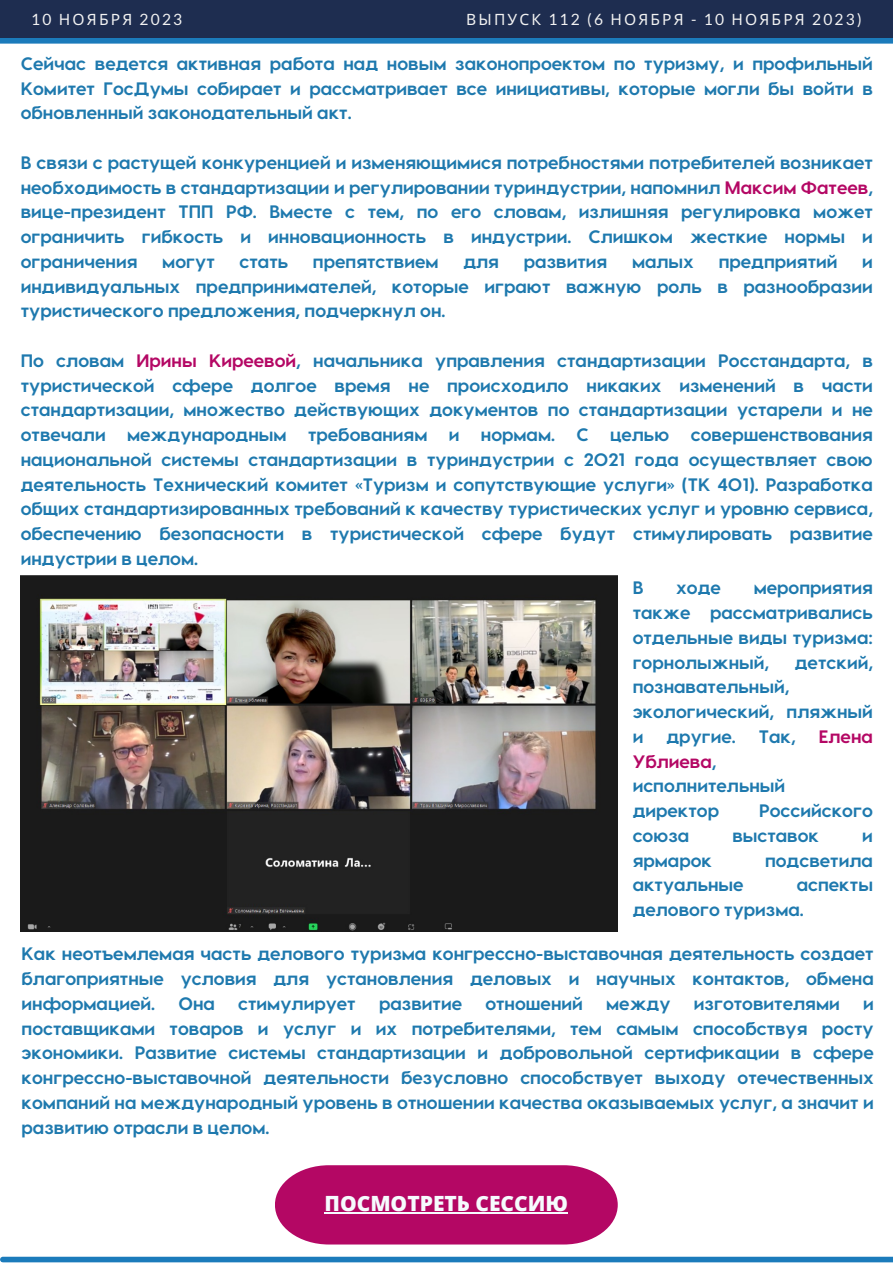
<style>
.page{position:relative;width:893px;height:1264px;background:#fff}
.page>*{position:absolute;margin:0;border:0;box-sizing:border-box;transform-origin:0 0}
.t1{font:800 21px "Open Sans";color:#f6fbfe}
.t2{font:700 18px/24.8px "Visby CF";color:#1e79ae;text-align:justify}
.t3{font:700 18px "Visby CF";color:#b40764}
.t4{font:15.6px "Noto Sans";letter-spacing:.14em;color:#f2f2f2}
.t5{font:15.6px "Lato";letter-spacing:.14em;color:#f2f2f2}
.s1{font-family:"Noto Sans"}
.s2{font-family:"Lato"}
.s3{color:#b40764}
</style>
<div class="page">
<div style="left:0;top:0;width:892px;height:38px;background:#1e2d50"></div>
<div style="left:3px;top:1256px;width:889px;height:6px;background:#1b7bbb"></div>
<div style="left:0;top:38px;width:892px;height:6px;background:#1b7bbb"></div>
<img style="left:21px;top:575px;width:597px;height:356px">
<svg style="left:275px;top:1165px;width:342px;height:79px;background:#b91a70"></svg>
<hr style="left:324px;top:1212px;width:244px;height:1px;background:#f6fbfe">
<p class="t5" style="left:31px;top:10px;width:152px">10 <span class="s1">НОЯБРЯ</span> 2023</p>
<p class="t4" style="left:466px;top:8px;width:397px">ВЫПУСК <span class="s2">112 (6</span> НОЯБРЯ <span class="s2">- 10</span> НОЯБРЯ <span class="s2">2023)</span></p>
<p class="t2" style="left:21px;top:50px;width:853px">Сейчас ведется активная работа над новым законопроектом по туризму, и профильный Комитет ГосДумы собирает и рассматривает все инициативы, которые могли бы войти в обновленный законодательный акт.</p>
<p class="t2" style="left:21px;top:149px;width:853px">В связи с растущей конкуренцией и изменяющимися потребностями потребителей возникает необходимость в стандартизации и регулировании туриндустрии, напомнил <span class="s3">Максим Фатеев</span>, вице-президент ТПП РФ. Вместе с тем, по его словам, излишняя регулировка может ограничить гибкость и инновационность в индустрии. Слишком жесткие нормы и ограничения</p>
<p class="t2" style="left:162px;top:248px;width:54px">могут</p>
<p class="t2" style="left:239px;top:248px;width:50px">стать</p>
<p class="t2" style="left:313px;top:248px;width:127px">препятствием</p>
<p class="t2" style="left:463px;top:248px;width:37px">для</p>
<p class="t2" style="left:524px;top:248px;width:85px">развития</p>
<p class="t2" style="left:632px;top:248px;width:63px">малых</p>
<p class="t2" style="left:718px;top:248px;width:120px">предприятий</p>
<p class="t2" style="left:21px;top:248px;width:853px;text-indent:841px">и индивидуальных предпринимателей, которые играют важную роль в разнообразии туристического предложения, подчеркнул он.</p>
<p class="t2" style="left:21px;top:347px;width:853px">По словам <span class="s3">Ирины Киреевой</span>, начальника управления стандартизации Росстандарта, в туристической сфере долгое время не происходило никаких изменений в части стандартизации, множество действующих документов по стандартизации устарели и не отвечали международным требованиям и нормам. С целью совершенствования национальной системы стандартизации в туриндустрии с 2021 года осуществляет свою деятельность Технический комитет «Туризм и сопутствующие услуги» (ТК 401). Разработка общих стандартизированных требований к качеству туристических услуг и уровню сервиса, обеспечению безопасности в туристической сфере будут стимулировать развитие индустрии в целом.</p>
<p class="t2" style="left:632px;top:574px;width:12px">В</p>
<p class="t2" style="left:676px;top:574px;width:46px">ходе</p>
<p class="t2" style="left:632px;top:574px;width:242px;text-indent:121px">мероприятия также рассматривались отдельные виды туризма: горнолыжный,</p>
<p class="t2" style="left:794px;top:649px;width:80px">детский,</p>
<p class="t2" style="left:632px;top:673px;width:242px;text-align:left">познавательный, экологический, пляжный и</p>
<p class="t2" style="left:666px;top:723px;width:71px">другие.</p>
<p class="t2" style="left:758px;top:723px;width:38px">Так,</p>
<p class="t3" style="left:818px;top:724px;width:56px">Елена</p>
<p class="t2" style="left:632px;top:747px;width:154px;text-align:left"><span class="s3">Ублиева</span>, исполнительный директор</p>
<p class="t2" style="left:759px;top:797px;width:115px">Российского</p>
<p class="t2" style="left:632px;top:822px;width:58px">союза</p>
<p class="t2" style="left:732px;top:822px;width:88px">выставок</p>
<p class="t2" style="left:862px;top:822px;width:12px">и</p>
<p class="t2" style="left:632px;top:846px;width:81px">ярмарок</p>
<p class="t2" style="left:765px;top:846px;width:109px">подсветила</p>
<p class="t2" style="left:632px;top:871px;width:112px">актуальные</p>
<p class="t2" style="left:632px;top:871px;width:242px;text-indent:164px">аспекты делового туризма.</p>
<p class="t2" style="left:22px;top:940px;width:853px">Как неотъемлемая часть делового туризма конгрессно-выставочная деятельность создает благоприятные условия для установления деловых и научных контактов, обмена информацией.</p>
<p class="t2" style="left:178px;top:990px;width:38px">Она</p>
<p class="t2" style="left:238px;top:990px;width:119px">стимулирует</p>
<p class="t2" style="left:379px;top:990px;width:84px">развитие</p>
<p class="t2" style="left:485px;top:990px;width:99px">отношений</p>
<p class="t2" style="left:606px;top:990px;width:66px">между</p>
<p class="t2" style="left:693px;top:990px;width:147px">изготовителями</p>
<p class="t2" style="left:22px;top:990px;width:853px;text-indent:841px">и поставщиками товаров и услуг и их потребителями, тем самым способствуя росту экономики. Развитие системы стандартизации и добровольной сертификации в сфере конгрессно-выставочной деятельности безусловно способствует выходу отечественных компаний на международный уровень в отношении качества оказываемых услуг, а значит и развитию отрасли в целом.</p>
<p class="t1" style="left:324px;top:1188px;width:245px">ПОСМОТРЕТЬ СЕССИЮ</p>
</div>
